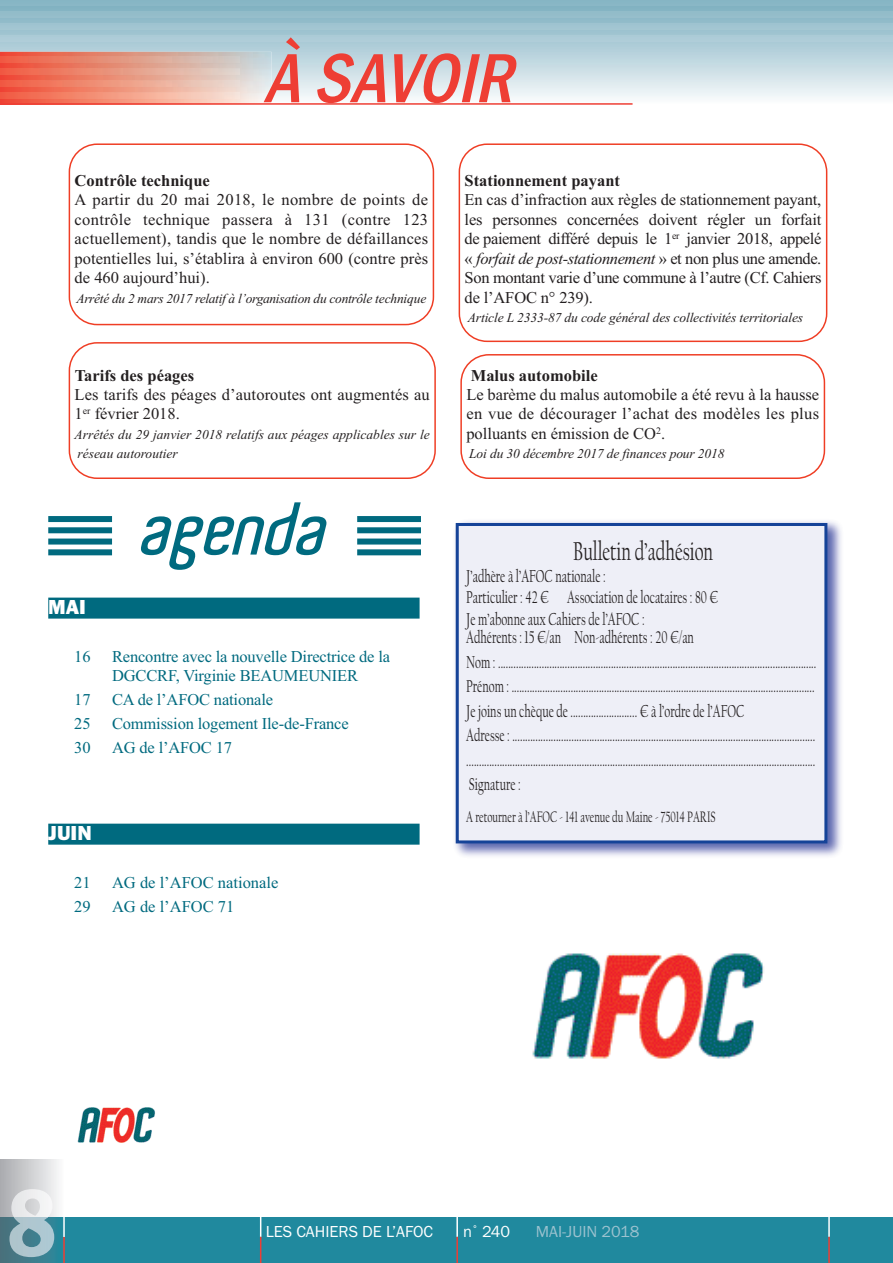
<style>
.page{position:relative;width:893px;height:1263px;background:#fff}
.page>*{position:absolute;margin:0;border:0;box-sizing:border-box;transform-origin:0 0}
.t1{font:italic 500 condensed 72px "Franklin Gothic";color:#ee3e34}
.t2{font:27px "Californian FB";color:#231f20;scale:.67 1}
.t3{font:800 21px "Franklin Gothic";color:#fff}
.t4{font:18px/24.5px "Californian FB";color:#231f20;scale:.67 1}
.t5{font:16.5px/19.5px "Times New Roman";color:#231f20;text-align:justify}
.t6{font:16.5px/19.5px "Times New Roman";letter-spacing:-.01em;color:#006a7f}
.t7{font:700 16.5px "Times New Roman";color:#231f20}
.t8{font:16.5px "Franklin Gothic";color:#fff}
.t9{font:16.5px "Franklin Gothic";color:#9cc2cf}
.t10{font:15.75px "Californian FB";color:#231f20;scale:.67 1}
.t11{font:italic 13.5px/19.5px "Times New Roman";letter-spacing:-.01em;color:#231f20}
.s1{font-style:italic}
</style>
<div class="page">
<div style="left:0;top:1217px;width:892px;height:46px;background:#20899e"></div>
<svg style="left:260px;top:1217px;width:1px;height:46px"></svg>
<hr style="left:456px;top:1211px;width:2px;height:26px;background:#fff">
<hr style="left:456px;top:1237px;width:2px;height:26px;background:#ee3e34">
<hr style="left:828px;top:1211px;width:2px;height:26px;background:#fff">
<hr style="left:828px;top:1237px;width:2px;height:26px;background:#ee3e34">
<img style="left:0;top:1159px;width:58px;height:104px">
<img style="left:9px;top:1189px;width:45px;height:68px">
<hr style="left:63px;top:1211px;width:2px;height:26px;background:#fff">
<hr style="left:63px;top:1237px;width:2px;height:26px;background:#ee3e34">
<img style="left:0;top:52px;width:272px;height:51px">
<img style="left:0;top:57px;width:239px;height:6px">
<img style="left:0;top:69px;width:239px;height:6px">
<img style="left:0;top:81px;width:239px;height:6px">
<img style="left:0;top:93px;width:239px;height:6px">
<hr style="left:0;top:103px;width:633px;height:2px;background:#ee3e34">
<div style="left:0;top:0;width:893px;height:6px;background:#87b6c5"></div>
<div style="left:0;top:12px;width:893px;height:6px;background:#94bcc9"></div>
<div style="left:0;top:24px;width:893px;height:6px;background:#a1c5d1"></div>
<div style="left:0;top:36px;width:893px;height:6px;background:#aeccd8"></div>
<div style="left:48px;top:598px;width:372px;height:21px;background:#006a7f"></div>
<div style="left:48px;top:824px;width:372px;height:21px;background:#006a7f"></div>
<svg style="left:141px;top:502px;width:186px;height:68px"></svg>
<img style="left:532px;top:953px;width:232px;height:106px">
<svg style="left:69px;top:342px;width:367px;height:137px"></svg>
<svg style="left:460px;top:354px;width:365px;height:125px"></svg>
<svg style="left:69px;top:143px;width:365px;height:182px"></svg>
<svg style="left:459px;top:143px;width:368px;height:199px"></svg>
<div style="left:48px;top:516px;width:64px;height:6px;background:#006a7f"></div>
<div style="left:48px;top:527px;width:64px;height:6px;background:#006a7f"></div>
<div style="left:48px;top:538px;width:64px;height:6px;background:#006a7f"></div>
<div style="left:48px;top:549px;width:64px;height:6px;background:#006a7f"></div>
<div style="left:357px;top:516px;width:64px;height:6px;background:#006a7f"></div>
<div style="left:357px;top:527px;width:64px;height:6px;background:#006a7f"></div>
<div style="left:357px;top:538px;width:64px;height:6px;background:#006a7f"></div>
<div style="left:357px;top:549px;width:64px;height:6px;background:#006a7f"></div>
<img style="left:455px;top:521px;width:386px;height:335px">
<div style="left:459px;top:526px;width:365px;height:314px;background:#eeeff7"></div>
<div style="left:456px;top:523px;width:371px;height:320px;border:3px solid #154398"></div>
<img style="left:78px;top:1107px;width:77px;height:35px">
<h1 class="t1" style="left:264px;top:35px;width:270px">À SAVOIR</h1>
<p class="t7" style="left:75px;top:171px;width:137px">Contrôle technique</p>
<p class="t5" style="left:75px;top:190px;width:355px">A partir du 20 mai 2018, le nombre de points de contrôle technique passera à 131 (contre 123 actuellement), tandis que le nombre de défaillances potentielles lui, s’établira à environ 600 (contre près de 460 aujourd’hui).</p>
<p class="t11" style="left:76px;top:288px;width:351px">Arrêté du 2 mars 2017 relatif à l’organisation du contrôle technique</p>
<p class="t7" style="left:75px;top:365px;width:121px">Tarifs des péages</p>
<p class="t5" style="left:75px;top:384px;width:357px">Les tarifs des péages d’autoroutes ont augmentés au<br>1<sup>er</sup> février 2018.</p>
<p class="t11" style="left:75px;top:424px;width:357px">Arrêtés du 29 janvier 2018 relatifs aux péages applicables sur le réseau autoroutier</p>
<p class="t6" style="left:74px;top:646px;width:18px">16</p>
<p class="t6" style="left:112px;top:646px;width:280px">Rencontre avec la nouvelle Directrice de la<br>DGCCRF, Virginie BEAUMEUNIER</p>
<p class="t6" style="left:74px;top:690px;width:18px">17</p>
<p class="t6" style="left:112px;top:690px;width:163px">CA de l’AFOC nationale</p>
<p class="t6" style="left:74px;top:713px;width:18px">25</p>
<p class="t6" style="left:112px;top:713px;width:238px">Commission logement Ile-de-France</p>
<p class="t6" style="left:74px;top:737px;width:18px">30</p>
<p class="t6" style="left:112px;top:737px;width:122px">AG de l’AFOC 17</p>
<p class="t3" style="left:48px;top:821px;width:45px">JUIN</p>
<p class="t6" style="left:74px;top:872px;width:18px">21</p>
<p class="t6" style="left:112px;top:872px;width:168px">AG de l’AFOC nationale</p>
<p class="t6" style="left:74px;top:896px;width:18px">29</p>
<p class="t6" style="left:112px;top:896px;width:124px">AG de l’AFOC 71</p>
<p class="t7" style="left:465px;top:171px;width:157px">Stationnement payant</p>
<p class="t5" style="left:465px;top:190px;width:358px">En cas d’infraction aux règles de stationnement payant, les personnes concernées doivent régler un forfait de paiement différé depuis le 1<sup>er</sup> janvier 2018, appelé « <span class="s1">forfait de post-stationnement</span> » et non plus une amende.<br>Son montant varie d’une commune à l’autre (Cf. Cahiers de l’AFOC n° 239).</p>
<p class="t11" style="left:468px;top:308px;width:337px">Article L 2333-87 du code général des collectivités territoriales</p>
<p class="t7" style="left:471px;top:365px;width:128px">Malus automobile</p>
<p class="t5" style="left:466px;top:384px;width:354px">Le barème du malus automobile a été revu à la hausse en vue de décourager l’achat des modèles les plus polluants en émission de CO<sup>2</sup>.</p>
<p class="t11" style="left:469px;top:444px;width:257px">Loi du 30 décembre 2017 de finances pour 2018</p>
<h2 class="t2" style="left:573px;top:535px;width:210px">Bulletin d’adhésion</h2>
<p class="t4" style="left:466px;top:565px;width:378px;line-height:21.5px">J’adhère à l’AFOC nationale :<br>Particulier : 42 € Association de locataires : 80 €<br>Je m’abonne aux Cahiers de l’AFOC :</p>
<p class="t4" style="left:466px;top:625px;width:524px">Adhérents : 15 €/an Non-adhérents : 20 €/an<br>Nom : ............................................................................................................................<br>Prénom : ......................................................................................................................<br>Je joins un chèque de .......................... € à l’ordre de l’AFOC<br>Adresse : ...................................................................................................................... ........................................................................................................................................<br>Signature :</p>
<p class="t10" style="left:466px;top:808px;width:374px">A retourner à l’AFOC - 141 avenue du Maine - 75014 PARIS</p>
<p class="t8" style="left:266px;top:1221px;width:169px">LES CAHIERS DE L’AFOC</p>
<p class="t8" style="left:463px;top:1221px;width:49px">n<sup>°</sup> 240</p>
<p class="t9" style="left:536px;top:1221px;width:105px">MAI-JUIN 2018</p>
</div>
